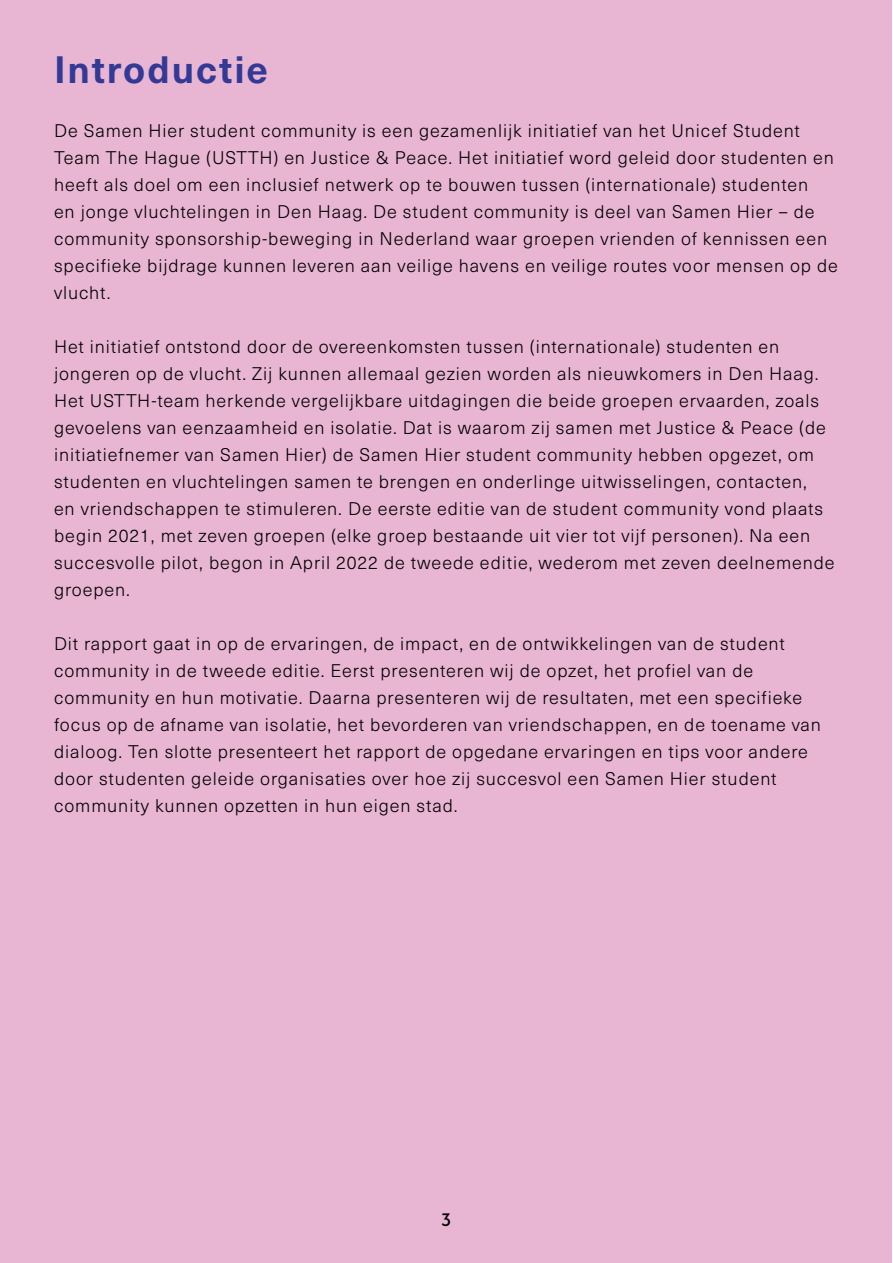
<style>
.page{position:relative;width:893px;height:1263px;background:#fff}
.page>*{position:absolute;margin:0;border:0;box-sizing:border-box;transform-origin:0 0}
.t1{font:700 37.5px "Neue Haas Unica W1 G";letter-spacing:.05em;color:#333a96}
.t2{font:300 18px/27px "Neue Haas Unica W1 G";letter-spacing:.05em;color:#000}
.t3{font:500 18px "Neue Kabel";color:#000}
</style>
<div class="page">
<div style="left:0;top:0;width:891px;height:1263px;background:#e8b5d3"></div>
<h1 class="t1" style="left:54px;top:41px;width:216px">Introductie</h1>
<p class="t2" style="left:54px;top:116px;width:785px">De Samen Hier student community is een gezamenlijk initiatief van het Unicef Student Team The Hague (USTTH) en Justice &amp; Peace. Het initiatief word geleid door studenten en heeft als doel om een inclusief netwerk op te bouwen tussen (internationale) studenten<br>en jonge vluchtelingen in Den Haag. De student community is deel van Samen Hier – de community sponsorship-beweging in Nederland waar groepen vrienden of kennissen een specifieke bijdrage kunnen leveren aan veilige havens en veilige routes voor mensen op de vlucht.</p>
<p class="t2" style="left:54px;top:332px;width:782px">Het initiatief ontstond door de overeenkomsten tussen (internationale) studenten en jongeren op de vlucht. Zij kunnen allemaal gezien worden als nieuwkomers in Den Haag.<br>Het USTTH-team herkende vergelijkbare uitdagingen die beide groepen ervaarden, zoals gevoelens van eenzaamheid en isolatie. Dat is waarom zij samen met Justice &amp; Peace (de initiatiefnemer van Samen Hier) de Samen Hier student community hebben opgezet, om studenten en vluchtelingen samen te brengen en onderlinge uitwisselingen, contacten,<br>en vriendschappen te stimuleren. De eerste editie van de student community vond plaats begin 2021, met zeven groepen (elke groep bestaande uit vier tot vijf personen). Na een succesvolle pilot, begon in April 2022 de tweede editie, wederom met zeven deelnemende groepen.</p>
<p class="t2" style="left:54px;top:629px;width:768px">Dit rapport gaat in op de ervaringen, de impact, en de ontwikkelingen van de student community in de tweede editie. Eerst presenteren wij de opzet, het profiel van de community en hun motivatie. Daarna presenteren wij de resultaten, met een specifieke focus op de afname van isolatie, het bevorderen van vriendschappen, en de toename van dialoog. Ten slotte presenteert het rapport de opgedane ervaringen en tips voor andere door studenten geleide organisaties over hoe zij succesvol een Samen Hier student community kunnen opzetten in hun eigen stad.</p>
<p class="t3" style="left:442px;top:1208px;width:11px">3</p>
</div>
